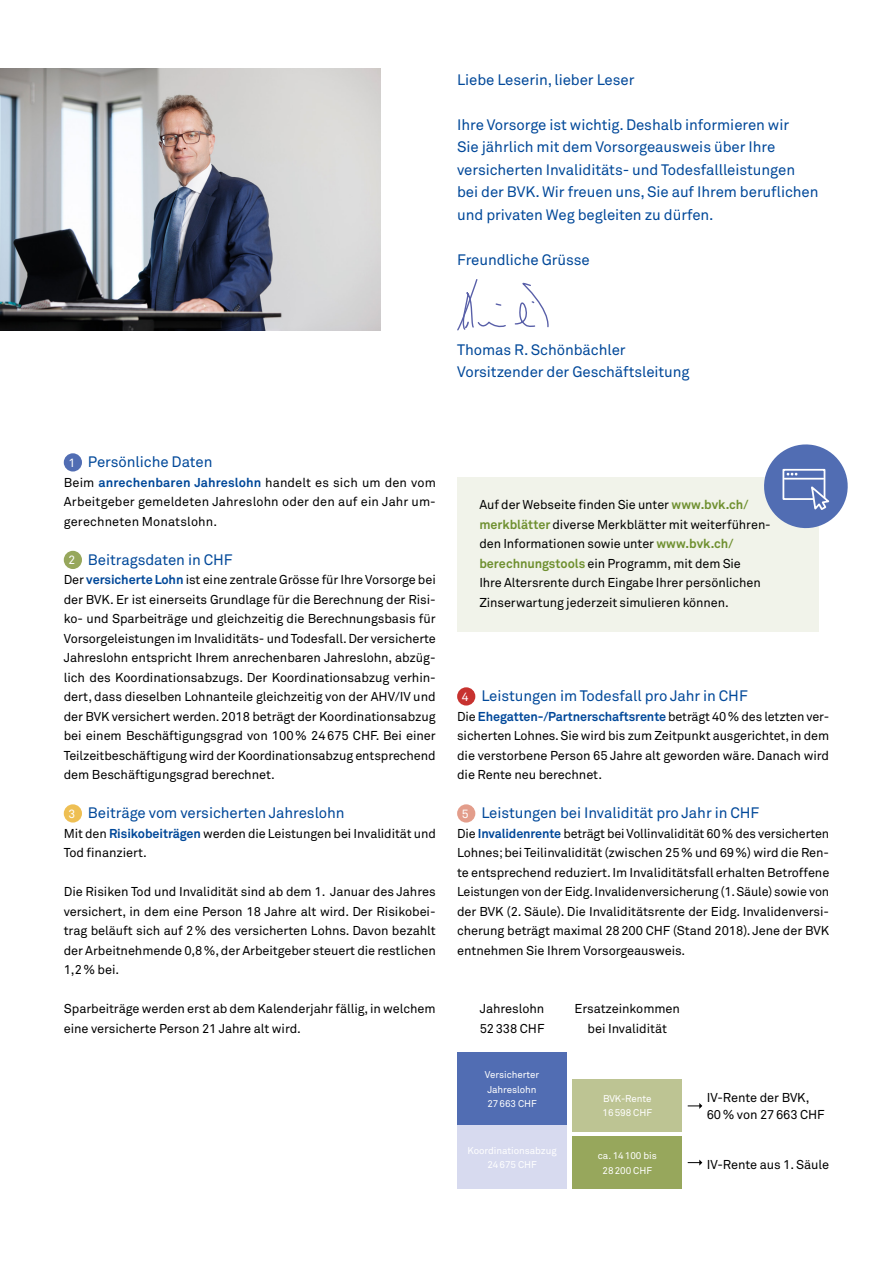
<style>
.page{position:relative;width:893px;height:1263px;background:#fff}
.page>*{position:absolute;margin:0;border:0;box-sizing:border-box;transform-origin:0 0}
.t1{font:15px/22.5px "Akkurat Std";letter-spacing:-.005em;color:#004899}
.t2{font:12.75px/19.5px "Akkurat Std";letter-spacing:-.005em;color:#000;text-align:justify}
.t3{font:9.75px/14.2px "Akkurat Std";letter-spacing:-.005em;color:#fff;text-align:center}
.s1{font-size:12px;color:#fff}
.s2{font-weight:700;color:#004899}
.s3{font-weight:700;color:#6f9030}
</style>
<div class="page">
<div style="left:64px;top:453px;width:18px;height:18px;background:#516db3;border-radius:50%"></div>
<div style="left:64px;top:551px;width:18px;height:18px;background:#97a75c;border-radius:50%"></div>
<div style="left:64px;top:804px;width:18px;height:18px;background:#eebf53;border-radius:50%"></div>
<div style="left:457px;top:687px;width:18px;height:18px;background:#c7322f;border-radius:50%"></div>
<div style="left:457px;top:804px;width:18px;height:18px;background:#e39d8b;border-radius:50%"></div>
<svg style="left:457px;top:279px;width:92px;height:51px"></svg>
<img style="left:0;top:68px;width:381px;height:262px">
<div style="left:457px;top:1052px;width:110px;height:73px;background:#516db3"></div>
<div style="left:572px;top:1136px;width:110px;height:52px;background:#97a75c"></div>
<div style="left:572px;top:1079px;width:110px;height:52px;background:#bdc493"></div>
<svg style="left:688px;top:1103px;width:14px;height:6px"></svg>
<svg style="left:688px;top:1159px;width:14px;height:6px"></svg>
<div style="left:457px;top:1125px;width:110px;height:63px;background:#d7daef"></div>
<div style="left:457px;top:477px;width:362px;height:154px;background:#f1f3ea"></div>
<svg style="left:764px;top:444px;width:84px;height:85px"></svg>
<p class="t1" style="left:457px;top:68px;width:179px">Liebe Leserin, lieber Leser</p>
<p class="t1" style="left:457px;top:113px;width:363px">Ihre Vorsorge ist wichtig. Deshalb informieren wir<br>Sie jährlich mit dem Vorsorgeausweis über Ihre versicherten Invaliditäts- und Todesfallleistungen bei der BVK. Wir freuen uns, Sie auf Ihrem beruflichen und privaten Weg begleiten zu dürfen.</p>
<p class="t1" style="left:457px;top:248px;width:134px">Freundliche Grüsse</p>
<p class="t1" style="left:457px;top:338px;width:234px">Thomas R. Schönbächler<br>Vorsitzender der Geschäftsleitung</p>
<p class="t1" style="left:69px;top:451px;width:145px"><span class="s1">1</span> Persönliche Daten</p>
<p class="t2" style="left:64px;top:472px;width:374px">Beim <span class="s2">anrechenbaren Jahreslohn</span> handelt es sich um den vom Arbeitgeber gemeldeten Jahreslohn oder den auf ein Jahr um&shy;gerechneten Monatslohn.</p>
<p class="t1" style="left:69px;top:548px;width:166px"><span class="s1">2</span> Beitragsdaten in CHF</p>
<p class="t2" style="left:64px;top:570px;width:374px">Der <span class="s2">versicherte Lohn</span> ist eine zentrale Grösse für Ihre Vorsorge bei der BVK. Er ist einerseits Grundlage für die Berechnung der Risi&shy;ko- und Sparbeiträge und gleichzeitig die Berechnungsbasis für Vorsorgeleistungen im Invaliditäts- und Todesfall. Der versicherte Jahreslohn entspricht Ihrem anrechenbaren Jahreslohn, abzüg&shy;lich des Koordinationsabzugs. Der Koordinationsabzug verhin&shy;dert, dass dieselben Lohnanteile gleichzeitig von der AHV/IV und der BVK versichert werden. 2018 beträgt der Koordinationsabzug bei einem Beschäftigungsgrad von 100% 24675 CHF. Bei einer Teilzeitbeschäftigung wird der Koordinationsabzug entsprechend dem Beschäftigungsgrad berechnet.</p>
<p class="t1" style="left:69px;top:802px;width:278px"><span class="s1">3</span> Beiträge vom versicherten Jahreslohn</p>
<p class="t2" style="left:64px;top:823px;width:374px">Mit den <span class="s2">Risikobeiträgen</span> werden die Leistungen bei Invalidität und<br>Tod finanziert.</p>
<p class="t2" style="left:64px;top:882px;width:374px">Die Risiken Tod und Invalidität sind ab dem 1. Januar des Jahres versichert, in dem eine Person 18 Jahre alt wird. Der Risikobei&shy;trag beläuft sich auf 2% des versicherten Lohns. Davon bezahlt der Arbeitnehmende 0,8%, der Arbeitgeber steuert die restlichen 1,2% bei.</p>
<p class="t2" style="left:64px;top:999px;width:373px">Sparbeiträge werden erst ab dem Kalenderjahr fällig, in welchem eine versicherte Person 21 Jahre alt wird.</p>
<p class="t2" style="left:479px;top:495px;width:293px;text-align:left">Auf der Webseite finden Sie unter <span class="s3">www.bvk.ch/ merkblätter</span> diverse Merkblätter mit weiterführen&shy;den Informationen sowie unter <span class="s3">www.bvk.ch/ berechnungstools</span> ein Programm, mit dem Sie<br>Ihre Altersrente durch Eingabe Ihrer persönlichen Zinserwartung jederzeit simulieren können.</p>
<p class="t1" style="left:462px;top:685px;width:287px"><span class="s1">4</span> Leistungen im Todesfall pro Jahr in CHF</p>
<p class="t2" style="left:457px;top:706px;width:374px">Die <span class="s2">Ehegatten-/Partnerschaftsrente</span> beträgt 40% des letzten ver&shy;sicherten Lohnes. Sie wird bis zum Zeitpunkt ausgerichtet, in dem die verstorbene Person 65 Jahre alt geworden wäre. Danach wird die Rente neu berechnet.</p>
<p class="t1" style="left:462px;top:802px;width:299px"><span class="s1">5</span> Leistungen bei Invalidität pro Jahr in CHF</p>
<p class="t2" style="left:457px;top:823px;width:374px">Die <span class="s2">Invalidenrente</span> beträgt bei Vollinvalidität 60% des versicherten Lohnes; bei Teilinvalidität (zwischen 25% und 69%) wird die Ren&shy;te entsprechend reduziert. Im Invaliditätsfall erhalten Betroffene Leistungen von der Eidg. Invalidenversicherung (1. Säule) sowie von der BVK (2. Säule). Die Invaliditätsrente der Eidg. Invalidenversi&shy;cherung beträgt maximal 28200 CHF (Stand 2018). Jene der BVK entnehmen Sie Ihrem Vorsorgeausweis.</p>
<p class="t2" style="left:480px;top:999px;width:66px">Jahreslohn<br>52338 CHF</p>
<p class="t2" style="left:574px;top:999px;width:107px;text-align:center">Ersatzeinkommen bei Invalidität</p>
<p class="t3" style="left:485px;top:1068px;width:56px;text-align:left">Versicherter<br>Jahreslohn<br>27663 CHF</p>
<p class="t3" style="left:603px;top:1091px;width:51px;text-align:left">BVK-Rente<br>16598 CHF</p>
<p class="t2" style="left:707px;top:1090px;width:120px;line-height:16.5px">IV-Rente der BVK,<br>60% von 27663 CHF</p>
<p class="t3" style="left:467px;top:1143px;width:91px">Koordinationsabzug<br>24675 CHF</p>
<p class="t3" style="left:598px;top:1149px;width:61px">ca. 14100 bis<br>28200 CHF</p>
<p class="t2" style="left:707px;top:1155px;width:124px">IV-Rente aus 1. Säule</p>
</div>
